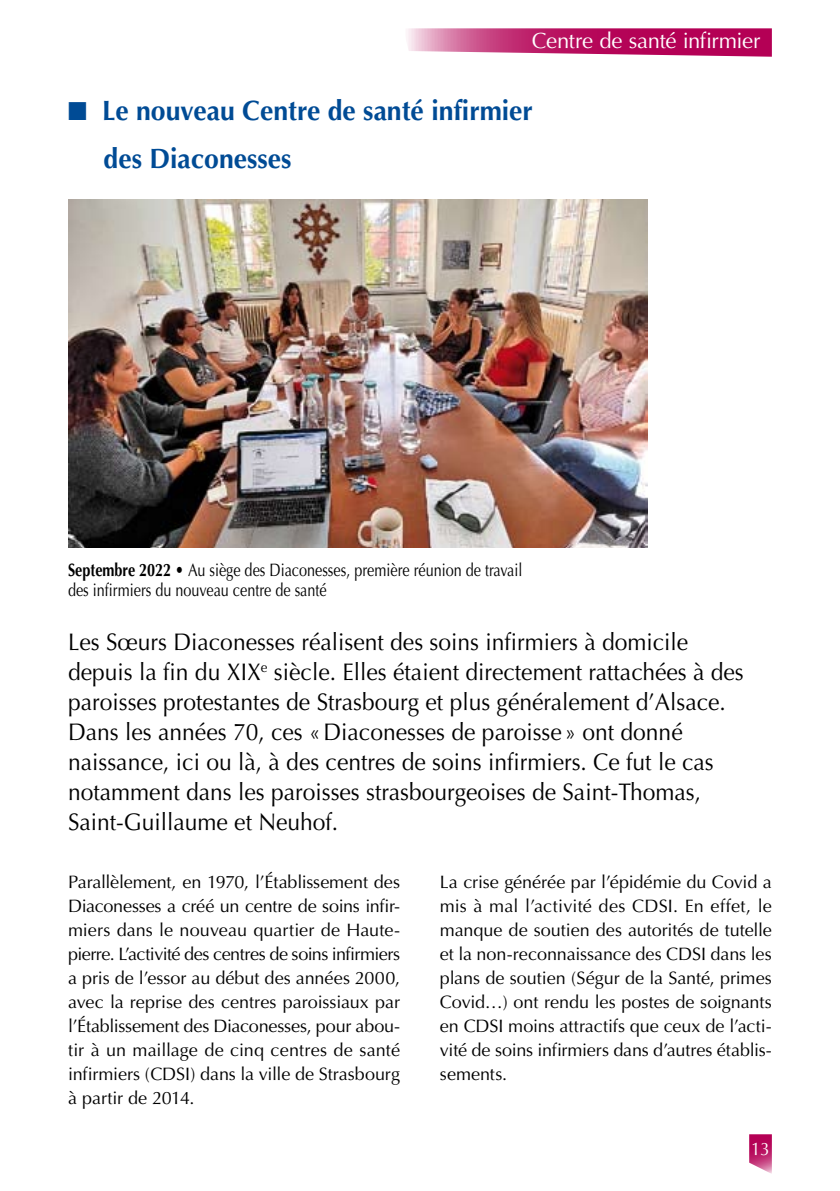
<style>
.page{position:relative;width:840px;height:1191px;background:#fff}
.page>*{position:absolute;margin:0;border:0;box-sizing:border-box;transform-origin:0 0}
.t1{font:700 28px/48px "Optima";color:#004b95;scale:.95 1}
.t2{font:24px/30px "Optima";color:#000;scale:.95 1}
.t3{font:22px "Optima";letter-spacing:-.01em;color:#fff}
.t4{font:18px/24px "Optima";color:#000;text-align:justify}
.t5{font:18px/20px "Optima";color:#000;scale:.8 1}
.t6{font:18px "Optima";color:#fff;scale:.95 1}
.s1{font-weight:700}
</style>
<div class="page">
<svg style="left:749px;top:1134px;width:22px;height:39px"></svg>
<svg style="left:408px;top:28px;width:363px;height:29px;background:#c63f7f"></svg>
<img style="left:68px;top:200px;width:578px;height:348px">
<p class="t3" style="left:531px;top:28px;width:230px">Centre de santé infirmier</p>
<h1 class="t1" style="left:103px;top:87px;width:453px;text-indent:-35px">■ Le nouveau Centre de santé infirmier des Diaconesses</h1>
<p class="t5" style="left:68px;top:560px;width:569px"><span class="s1">Septembre 2022 •</span> Au siège des Diaconesses, première réunion de travail des infirmiers du nouveau centre de santé</p>
<p class="t2" style="left:68px;top:627px;width:712px">Les Sœurs Diaconesses réalisent des soins infirmiers à domicile depuis la fin du XIX<sup>e</sup> siècle. Elles étaient directement rattachées à des paroisses protestantes de Strasbourg et plus généralement d’Alsace.<br>Dans les années 70, ces «Diaconesses de paroisse » ont donné naissance, ici ou là, à des centres de soins infirmiers. Ce fut le cas notamment dans les paroisses strasbourgeoises de Saint-Thomas, Saint-Guillaume et Neuhof.</p>
<p class="t4" style="left:68px;top:870px;width:333px">Parallèlement, en 1970, l’Établissement des Diaconesses a créé un centre de soins infir&shy;miers dans le nouveau quartier de Haute&shy;pierre. L’activité des centres de soins infirmiers a pris de l’essor au début des années 2000, avec la reprise des centres paroissiaux par l’Établissement des Diaconesses, pour abou&shy;tir à un maillage de cinq centres de santé infirmiers (CDSI) dans la ville de Strasbourg à partir de 2014.</p>
<p class="t4" style="left:439px;top:870px;width:333px">La crise générée par l’épidémie du Covid a mis à mal l’activité des CDSI. En effet, le manque de soutien des autorités de tutelle et la non-reconnaissance des CDSI dans les plans de soutien (Ségur de la Santé, primes Covid…) ont rendu les postes de soignants en CDSI moins attractifs que ceux de l’acti&shy;vité de soins infirmiers dans d’autres établis&shy;sements.</p>
<p class="t6" style="left:750px;top:1138px;width:21px">13</p>
</div>
